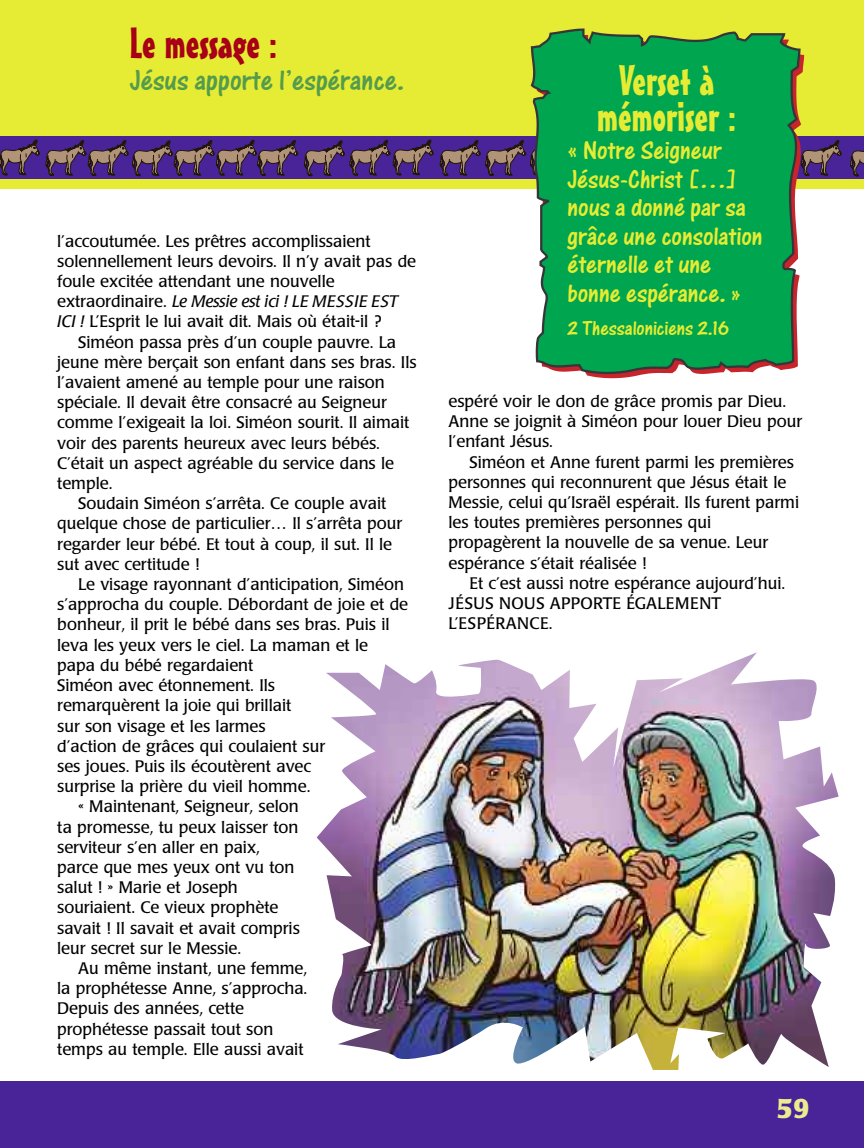
<style>
.page{position:relative;width:864px;height:1148px;background:#fff}
.page>*{position:absolute;margin:0;border:0;box-sizing:border-box;transform-origin:0 0}
.t1{font:42px/36px "Mister Earl BT";color:#e6ec33;text-align:center}
.t2{font:42px "Mister Earl BT";color:#a80016}
.t3{font:30px "One Stroke Script Plain";color:#549b4d}
.t4{font:27px/28.5px "One Stroke Script Plain";letter-spacing:-.005em;color:#e6ec33}
.t5{font:700 27px "Poppl Laudatio";color:#ebec90}
.t6{font:21px "One Stroke Script Plain";letter-spacing:-.005em;color:#e6ec33}
.t7{font:16.5px/20.2px "Poppl Laudatio";color:#000}
.s1{font-style:italic}
</style>
<div class="page">
<div style="left:0;top:1081px;width:864px;height:67px;background:#482498"></div>
<div style="left:0;top:0;width:864px;height:189px;background:#e6ec33"></div>
<div style="left:0;top:136px;width:864px;height:43px;background:#482498"></div>
<svg style="left:0;top:139px;width:40px;height:36px"></svg>
<svg style="left:46px;top:139px;width:252px;height:37px"></svg>
<svg style="left:304px;top:139px;width:130px;height:37px"></svg>
<svg style="left:440px;top:140px;width:91px;height:36px"></svg>
<svg style="left:804px;top:140px;width:38px;height:36px"></svg>
<svg style="left:850px;top:150px;width:14px;height:26px"></svg>
<svg style="left:531px;top:28px;width:271px;height:347px;background:#17a353"></svg>
<img style="left:317px;top:652px;width:522px;height:418px">
<h1 class="t2" style="left:130px;top:27px;width:149px">Le message :</h1>
<h2 class="t3" style="left:130px;top:71px;width:276px">Jésus apporte l’espérance.</h2>
<p class="t7" style="left:57px;top:232px;width:361px">l’accoutumée. Les prêtres accomplissaient solennellement leurs devoirs. Il n’y avait pas de foule excitée attendant une nouvelle extraordinaire. <span class="s1">Le Messie est ici ! LE MESSIE EST ICI !</span> L’Esprit le lui avait dit. Mais où était-il ?</p>
<p class="t7" style="left:78px;top:333px;width:319px">Siméon passa près d’un couple pauvre. La</p>
<p class="t7" style="left:57px;top:353px;width:361px">jeune mère berçait son enfant dans ses bras. Ils</p>
<p class="t7" style="left:57px;top:374px;width:329px">l’avaient amené au temple pour une raison</p>
<p class="t7" style="left:57px;top:394px;width:331px">spéciale. Il devait être consacré au Seigneur</p>
<p class="t7" style="left:57px;top:414px;width:354px">comme l’exigeait la loi. Siméon sourit. Il aimait</p>
<p class="t7" style="left:57px;top:434px;width:324px">voir des parents heureux avec leurs bébés.</p>
<p class="t7" style="left:57px;top:454px;width:339px">C’était un aspect agréable du service dans le</p>
<p class="t7" style="left:57px;top:475px;width:57px">temple.</p>
<p class="t7" style="left:78px;top:495px;width:310px">Soudain Siméon s’arrêta. Ce couple avait</p>
<p class="t7" style="left:57px;top:515px;width:347px">quelque chose de particulier… Il s’arrêta pour</p>
<p class="t7" style="left:57px;top:535px;width:337px">regarder leur bébé. Et tout à coup, il sut. Il le</p>
<p class="t7" style="left:57px;top:555px;width:144px">sut avec certitude !</p>
<p class="t7" style="left:78px;top:576px;width:327px">Le visage rayonnant d’anticipation, Siméon</p>
<p class="t7" style="left:57px;top:596px;width:353px">s’approcha du couple. Débordant de joie et de</p>
<p class="t7" style="left:57px;top:616px;width:334px">bonheur, il prit le bébé dans ses bras. Puis il</p>
<p class="t7" style="left:57px;top:636px;width:312px">leva les yeux vers le ciel. La maman et le</p>
<p class="t7" style="left:57px;top:656px;width:198px">papa du bébé regardaient</p>
<p class="t7" style="left:57px;top:677px;width:220px">Siméon avec étonnement. Ils</p>
<p class="t7" style="left:57px;top:697px;width:236px">remarquèrent la joie qui brillait</p>
<p class="t7" style="left:57px;top:717px;width:210px">sur son visage et les larmes</p>
<p class="t7" style="left:57px;top:737px;width:270px">d’action de grâces qui coulaient sur</p>
<p class="t7" style="left:57px;top:757px;width:255px">ses joues. Puis ils écoutèrent avec</p>
<p class="t7" style="left:57px;top:778px;width:255px">surprise la prière du vieil homme.</p>
<p class="t7" style="left:78px;top:798px;width:222px">« Maintenant, Seigneur, selon</p>
<p class="t7" style="left:57px;top:818px;width:243px">ta promesse, tu peux laisser ton</p>
<p class="t7" style="left:57px;top:838px;width:204px">serviteur s’en aller en paix,</p>
<p class="t7" style="left:57px;top:858px;width:239px">parce que mes yeux ont vu ton</p>
<p class="t7" style="left:57px;top:879px;width:182px">salut ! » Marie et Joseph</p>
<p class="t7" style="left:57px;top:899px;width:223px">souriaient. Ce vieux prophète</p>
<p class="t7" style="left:57px;top:919px;width:244px">savait ! Il savait et avait compris</p>
<p class="t7" style="left:57px;top:939px;width:186px">leur secret sur le Messie.</p>
<p class="t7" style="left:78px;top:959px;width:231px">Au même instant, une femme,</p>
<p class="t7" style="left:57px;top:980px;width:252px">la prophétesse Anne, s’approcha.</p>
<p class="t7" style="left:57px;top:1000px;width:189px">Depuis des années, cette</p>
<p class="t7" style="left:57px;top:1020px;width:218px">prophétesse passait tout son</p>
<p class="t7" style="left:57px;top:1040px;width:248px">temps au temple. Elle aussi avait</p>
<h1 class="t1" style="left:597px;top:64px;width:141px">Verset à mémoriser :</h1>
<h3 class="t4" style="left:568px;top:139px;width:197px">« Notre Seigneur<br>Jésus-Christ […] nous a donné par sa grâce une consolation éternelle et une bonne espérance. »</h3>
<p class="t6" style="left:568px;top:321px;width:163px">2 Thessaloniciens 2.16</p>
<p class="t7" style="left:448px;top:393px;width:355px">espéré voir le don de grâce promis par Dieu.<br>Anne se joignit à Siméon pour louer Dieu pour l’enfant Jésus.</p>
<p class="t7" style="left:448px;top:453px;width:352px;text-indent:21px">Siméon et Anne furent parmi les premières personnes qui reconnurent que Jésus était le Messie, celui qu’Israël espérait. Ils furent parmi les toutes premières personnes qui propagèrent la nouvelle de sa venue. Leur espérance s’était réalisée !</p>
<p class="t7" style="left:448px;top:574px;width:338px;text-indent:21px">Et c’est aussi notre espérance aujourd’hui.<br>JÉSUS NOUS APPORTE ÉGALEMENT<br>L’ESPÉRANCE.</p>
<h3 class="t5" style="left:777px;top:1097px;width:34px">59</h3>
</div>
